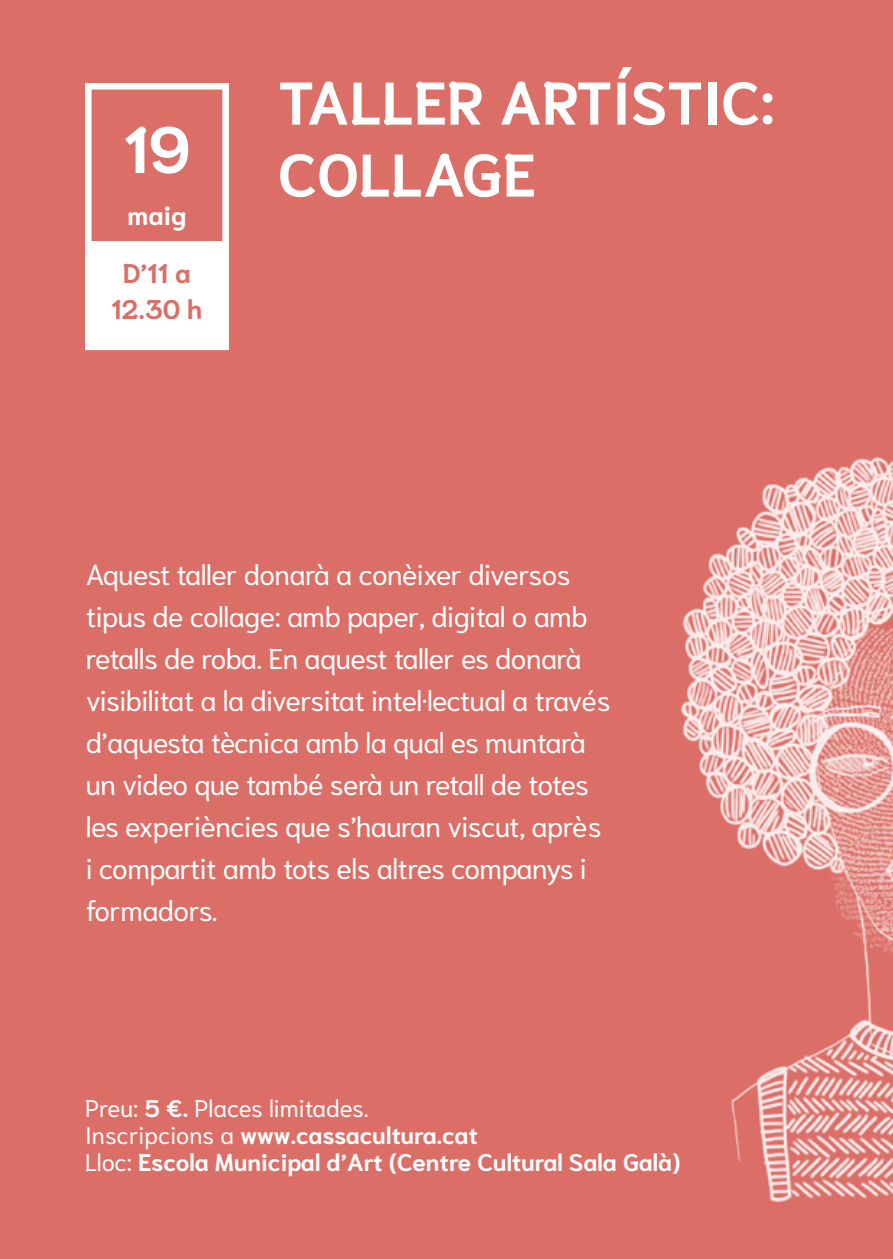
<style>
.page{position:relative;width:893px;height:1259px;background:#db6e67}
.page>*{position:absolute;margin:0;border:0;box-sizing:border-box;transform-origin:0 0}
.t1{font:700 65.4px "Niramit";color:#fff}
.t2{font:700 60px/72px "Niramit";color:#fff}
.t3{font:28.5px/42px "Niramit";letter-spacing:-.02em;color:#fff}
.t4{font:700 27px/36px "Niramit";color:#db6e67;text-align:center}
.t5{font:700 26.1px "Niramit";color:#fff}
.t6{font:700 24px/27px "Niramit";color:#fff}
.s1{font-weight:400}
</style>
<div class="page">
<img style="left:681px;top:457px;width:212px;height:744px">
<div style="left:85px;top:83px;width:144px;height:267px;border:7px solid #fff"></div>
<div style="left:88px;top:241px;width:138px;height:105px;background:#fff"></div>
<h1 class="t1" style="left:123px;top:112px;width:69px">19</h1>
<p class="t5" style="left:127px;top:201px;width:61px">maig</p>
<p class="t4" style="left:111px;top:256px;width:93px">D’11 a<br>12.30 h</p>
<h2 class="t2" style="left:278px;top:68px;width:498px">TALLER ARTÍSTIC:<br>COLLAGE</h2>
<p class="t3" style="left:86px;top:554px;width:526px">Aquest taller donarà a conèixer diversos tipus de collage: amb paper, digital o amb retalls de roba. En aquest taller es donarà visibilitat a la diversitat intel·lectual a través d’aquesta tècnica amb la qual es muntarà un video que també serà un retall de totes les experiències que s’hauran viscut, après i compartit amb tots els altres companys i formadors.</p>
<p class="t6" style="left:85px;top:1095px;width:597px"><span class="s1">Preu:</span> 5 €. <span class="s1">Places limitades.<br>Inscripcions a</span> www.cassacultura.cat<br><span class="s1">Lloc:</span> Escola Municipal d’Art (Centre Cultural Sala Galà)</p>
</div>
